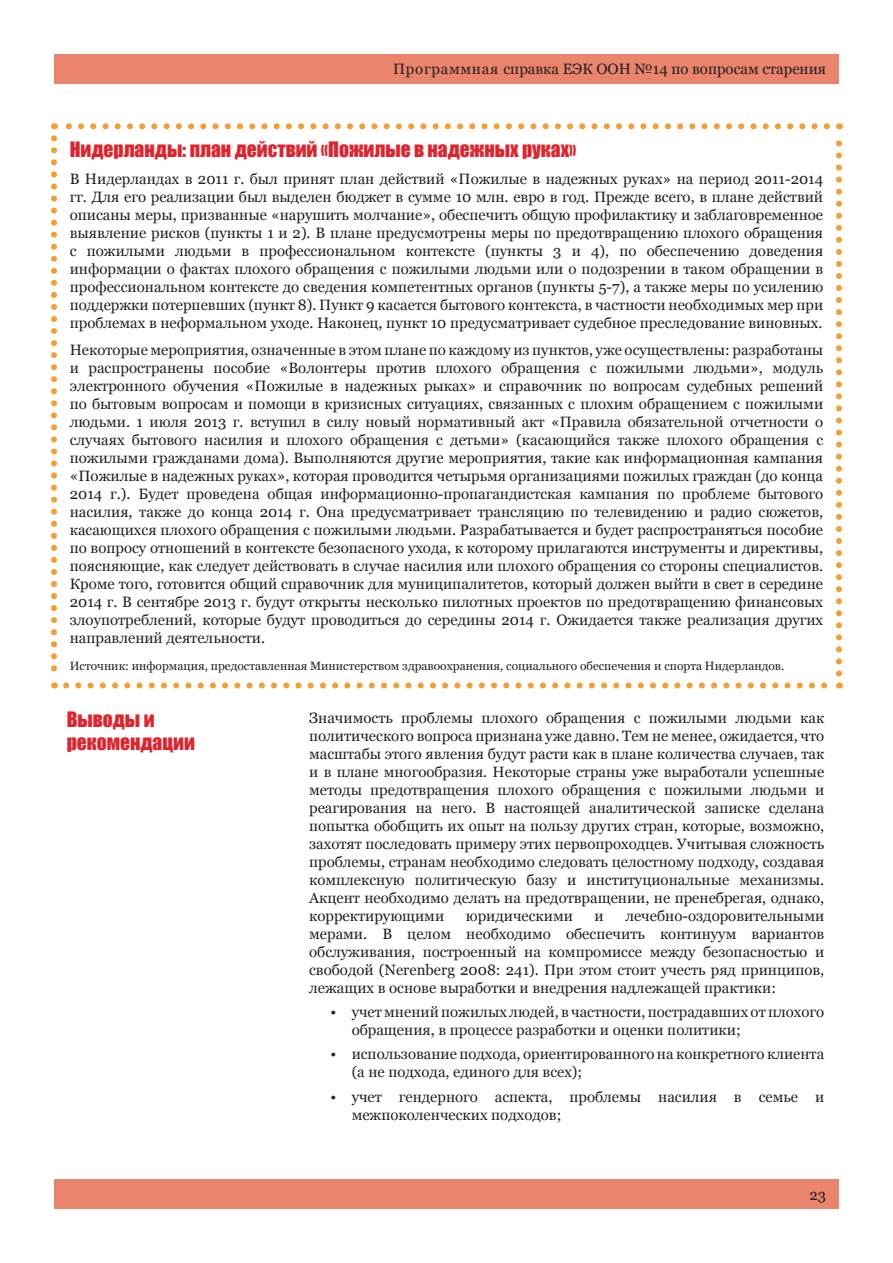
<style>
.page{position:relative;width:893px;height:1263px;background:#fff}
.page>*{position:absolute;margin:0;border:0;box-sizing:border-box;transform-origin:0 0}
.Red_title{font:19.5px/23.4px "Impact";color:#e0242e}
.Georgia_10_regular{font:15px/18px "Georgia";color:#231f20;text-align:justify}
.Georgia_10_regular-2{font:12px "Georgia";color:#231f20}
</style>
<div class="page">
<div style="left:54px;top:54px;width:785px;height:29px;background:#eb846d"></div>
<div style="left:54px;top:1180px;width:785px;height:29px;background:#eb846d"></div>
<svg style="left:66px;top:682px;width:762px;height:6px"></svg>
<svg style="left:51px;top:138px;width:6px;height:550px"></svg>
<svg style="left:836px;top:123px;width:6px;height:551px"></svg>
<svg style="left:54px;top:123px;width:773px;height:6px"></svg>
<p class="Georgia_10_regular" style="left:393px;top:60px;width:435px">Программная справка ЕЭК ООН №14 по вопросам старения</p>
<p class="Red_title" style="left:70px;top:138px;width:508px">Нидерланды: план действий «Пожилые в надежных руках»</p>
<p class="Georgia_10_regular" style="left:70px;top:170px;width:755px">В Нидерландах в 2011 г. был принят план действий «Пожилые в надежных руках» на период 2011-2014 гг. Для его реализации был выделен бюджет в сумме 10 млн. евро в год. Прежде всего, в плане действий описаны меры, призванные «нарушить молчание», обеспечить общую профилактику и заблаговременное выявление рисков (пункты 1 и 2). В плане предусмотрены меры по предотвращению плохого обращения с пожилыми людьми в профессиональном контексте (пункты 3 и 4), по обеспечению доведения информации о фактах плохого обращения с пожилыми людьми или о подозрении в таком обращении в профессиональном контексте до сведения компетентных органов (пункты 5-7), а также меры по усилению поддержки потерпевших (пункт 8). Пункт 9 касается бытового контекста, в частности необходимых мер при проблемах в неформальном уходе. Наконец, пункт 10 предусматривает судебное преследование виновных.</p>
<p class="Georgia_10_regular" style="left:70px;top:341px;width:755px">Некоторые мероприятия, означенные в этом плане по каждому из пунктов, уже осуществлены: разработаны и распространены пособие «Волонтеры против плохого обращения с пожилыми людьми», модуль электронного обучения «Пожилые в надежных рыках» и справочник по вопросам судебных решений по бытовым вопросам и помощи в кризисных ситуациях, связанных с плохим обращением с пожилыми людьми. 1 июля 2013 г. вступил в силу новый нормативный акт «Правила обязательной отчетности о случаях бытового насилия и плохого обращения с детьми» (касающийся также плохого обращения с пожилыми гражданами дома). Выполняются другие мероприятия, такие как информационная кампания «Пожилые в надежных руках», которая проводится четырьмя организациями пожилых граждан (до конца 2014 г.). Будет проведена общая информационно-пропагандистская кампания по проблеме бытового насилия, также до конца 2014 г. Она предусматривает трансляцию по телевидению и радио сюжетов, касающихся плохого обращения с пожилыми людьми. Разрабатывается и будет распространяться пособие по вопросу отношений в контексте безопасного ухода, к которому прилагаются инструменты и директивы, поясняющие, как следует действовать в случае насилия или плохого обращения со стороны специалистов.<br>Кроме того, готовится общий справочник для муниципалитетов, который должен выйти в свет в середине 2014 г. В сентябре 2013 г. будут открыты несколько пилотных проектов по предотвращению финансовых злоупотреблений, которые будут проводиться до середины 2014 г. Ожидается также реализация других направлений деятельности.</p>
<p class="Georgia_10_regular-2" style="left:70px;top:658px;width:716px">Источник: информация, предоставленная Министерством здравоохранения, социального обеспечения и спорта Нидерландов.</p>
<p class="Red_title" style="left:67px;top:707px;width:130px">Выводы и рекомендации</p>
<p class="Georgia_10_regular" style="left:309px;top:709px;width:517px">Значимость проблемы плохого обращения с пожилыми людьми как политического вопроса признана уже давно. Тем не менее, ожидается, что масштабы этого явления будут расти как в плане количества случаев, так и в плане многообразия. Некоторые страны уже выработали успешные методы предотвращения плохого обращения с пожилыми людьми и реагирования на него. В настоящей аналитической записке сделана попытка обобщить их опыт на пользу других стран, которые, возможно, захотят последовать примеру этих первопроходцев. Учитывая сложность проблемы, странам необходимо следовать целостному подходу, создавая комплексную политическую базу и институциональные механизмы.<br>Акцент необходимо делать на предотвращении, не пренебрегая, однако, корректирующими</p>
<p class="Georgia_10_regular" style="left:309px;top:907px;width:517px;text-indent:316px">лечебно-оздоровительными мерами. В целом необходимо обеспечить континуум вариантов обслуживания, построенный на компромиссе между безопасностью и свободой (Nerenberg 2008: 241). При этом стоит учесть ряд принципов, лежащих в основе выработки и внедрения надлежащей практики:</p>
<p class="Georgia_10_regular" style="left:352px;top:1003px;width:474px;text-indent:-21px">• учет мнений пожилых людей, в частности, пострадавших от плохого обращения, в процессе разработки и оценки политики;</p>
<p class="Georgia_10_regular" style="left:352px;top:1046px;width:474px;text-indent:-21px">• использование подхода, ориентированного на конкретного клиента (а не подхода, единого для всех);</p>
<p class="Georgia_10_regular" style="left:352px;top:1088px;width:474px;text-indent:-21px">• учет гендерного аспекта, проблемы насилия в семье и межпоколенческих подходов;</p>
<p class="Georgia_10_regular" style="left:466px;top:907px;width:109px">юридическими</p>
<p class="Georgia_10_regular" style="left:595px;top:907px;width:11px">и</p>
<p class="Georgia_10_regular" style="left:810px;top:1186px;width:18px">23</p>
</div>
